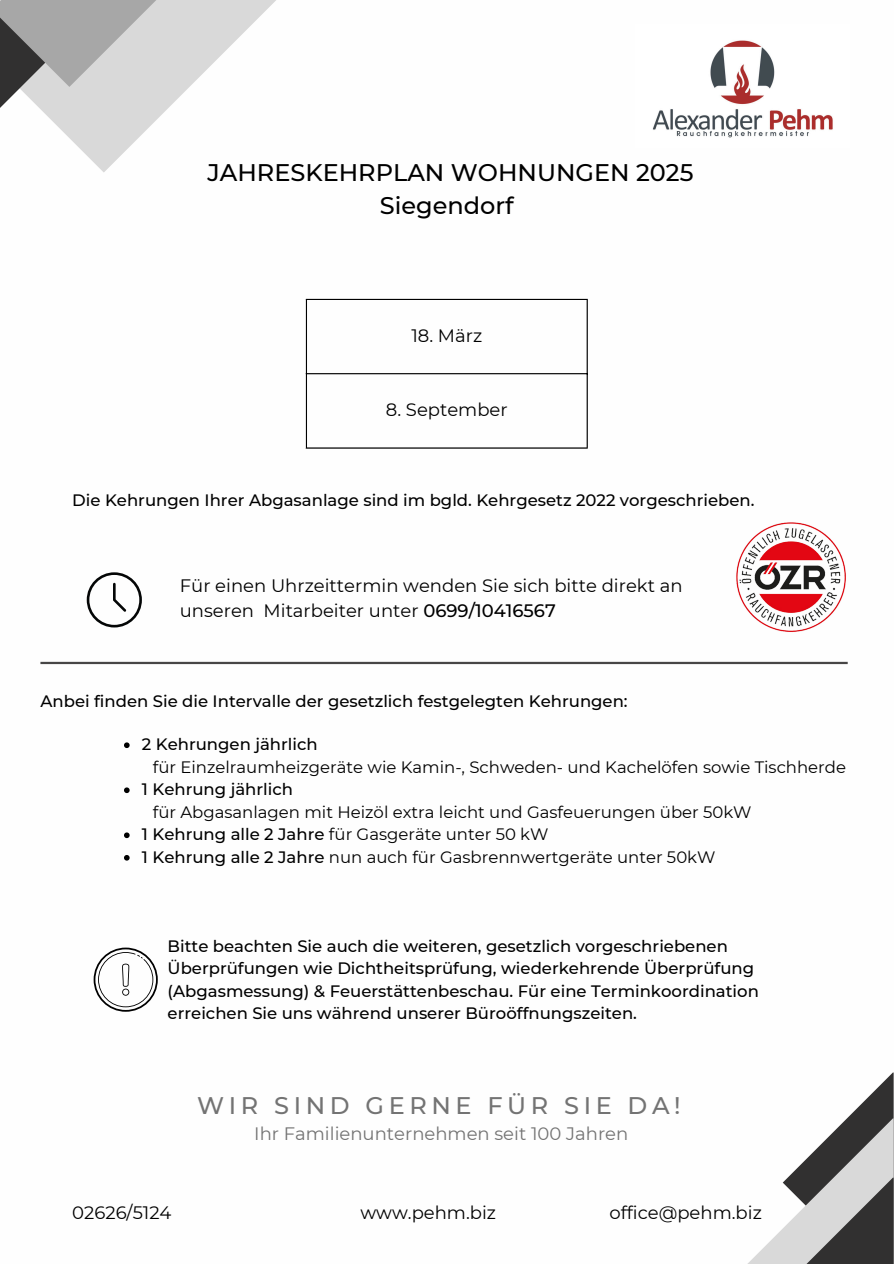
<style>
.page{position:relative;width:894px;height:1264px;background:#fff}
.page>*{position:absolute;margin:0;border:0;box-sizing:border-box;transform-origin:0 0}
.t1{font:500 24px/32.7px "Montserrat";color:#000;text-align:center}
.t2{font:500 24px "Montserrat";letter-spacing:.195em;color:#737373}
.t3{font:18px/24.8px "Montserrat";color:#000}
.t4{font:18px "Montserrat";color:#737373}
.t5{font:500 16.5px/22.5px "Montserrat";color:#000}
.t6{font:16.5px "Montserrat";color:#000}
.s1{font-weight:500}
</style>
<div class="page">
<svg style="left:69px;top:0;width:207px;height:172px"></svg>
<svg style="left:0;top:0;width:173px;height:138px"></svg>
<svg style="left:748px;top:1072px;width:145px;height:191px"></svg>
<img style="left:653px;top:40px;width:180px;height:98px">
<svg style="left:87px;top:572px;width:55px;height:55px"></svg>
<hr style="left:40px;top:662px;width:807px;height:2px;background:#474646">
<img style="left:736px;top:522px;width:110px;height:110px">
<hr style="left:306px;top:300px;width:1px;height:147px;background:#000">
<hr style="left:586px;top:300px;width:1px;height:147px;background:#000">
<hr style="left:306px;top:299px;width:281px;height:1px;background:#000">
<hr style="left:306px;top:373px;width:281px;height:1px;background:#000">
<hr style="left:306px;top:447px;width:281px;height:1px;background:#000">
<svg style="left:124px;top:742px;width:6px;height:6px"></svg>
<svg style="left:124px;top:787px;width:6px;height:6px"></svg>
<svg style="left:124px;top:832px;width:6px;height:6px"></svg>
<svg style="left:124px;top:855px;width:6px;height:5px"></svg>
<svg style="left:94px;top:947px;width:64px;height:64px"></svg>
<h1 class="t1" style="left:207px;top:156px;width:487px">JAHRESKEHRPLAN WOHNUNGEN 2025<br>Siegendorf</h1>
<p class="t3" style="left:411px;top:323px;width:72px">18. März</p>
<p class="t3" style="left:386px;top:397px;width:123px">8. September</p>
<p class="t5" style="left:72px;top:489px;width:683px">Die Kehrungen Ihrer Abgasanlage sind im bgld. Kehrgesetz 2022 vorgeschrieben.</p>
<p class="t3" style="left:180px;top:573px;width:504px">Für einen Uhrzeittermin wenden Sie sich bitte direkt an unseren Mitarbeiter unter <span class="s1">0699/10416567</span></p>
<p class="t5" style="left:40px;top:690px;width:588px">Anbei finden Sie die Intervalle der gesetzlich festgelegten Kehrungen:</p>
<h2 class="t5" style="left:142px;top:733px;width:177px">2 Kehrungen jährlich</h2>
<p class="t6" style="left:153px;top:756px;width:694px">für Einzelraumheizgeräte wie Kamin-, Schweden- und Kachelöfen sowie Tischherde</p>
<p class="t5" style="left:142px;top:778px;width:153px">1 Kehrung jährlich</p>
<p class="t6" style="left:153px;top:801px;width:600px">für Abgasanlagen mit Heizöl extra leicht und Gasfeuerungen über 50kW</p>
<p class="t6" style="left:142px;top:824px;width:408px"><span class="s1">1 Kehrung alle 2 Jahre</span> für Gasgeräte unter 50 kW</p>
<h2 class="t6" style="left:142px;top:846px;width:575px"><span class="s1">1 Kehrung alle 2 Jahre</span> nun auch für Gasbrennwertgeräte unter 50kW</h2>
<p class="t5" style="left:167px;top:934px;width:592px">Bitte beachten Sie auch die weiteren, gesetzlich vorgeschriebenen Überprüfungen wie Dichtheitsprüfung, wiederkehrende Überprüfung (Abgasmessung) &amp; Feuerstättenbeschau. Für eine Terminkoordination erreichen Sie uns während unserer Büroöffnungszeiten.</p>
<p class="t2" style="left:197px;top:1090px;width:485px">WIR SIND GERNE FÜR SIE DA!</p>
<p class="t4" style="left:254px;top:1122px;width:375px">Ihr Familienunternehmen seit 100 Jahren</p>
<p class="t3" style="left:72px;top:1199px;width:101px">02626/5124</p>
<p class="t3" style="left:360px;top:1199px;width:137px">www.pehm.biz</p>
<p class="t3" style="left:609px;top:1199px;width:154px">office@pehm.biz</p>
</div>
